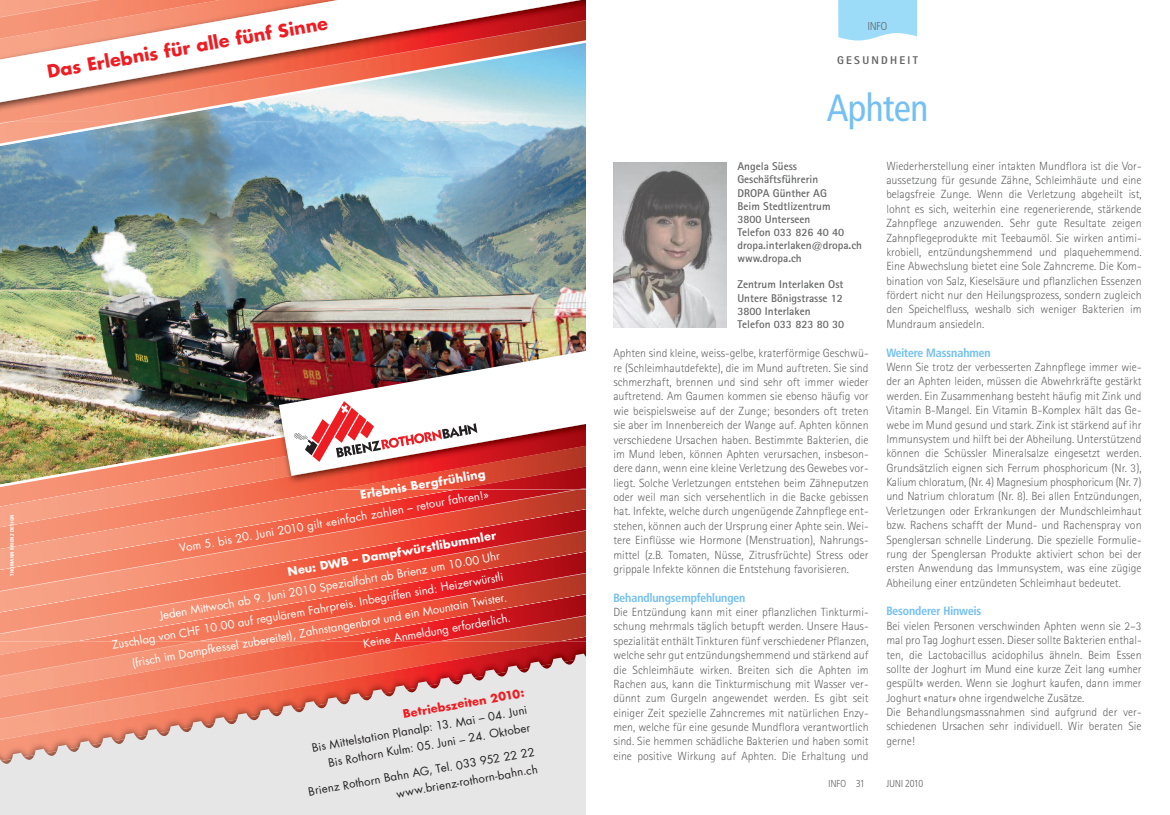
<style>
.page{position:relative;width:1170px;height:815px;background:#fff}
.page>*{position:absolute;margin:0;border:0;box-sizing:border-box;transform-origin:0 0}
.t1{font:37.5px "Frutiger Condensed BQ";color:#75c0f2}
.t2{font:700 17.5px "Futura Std";color:#ee1d23}
.t3{font:300 11.88px/14.4px "Rotis Sans Serif";color:#646565;text-align:justify}
.t4{font:700 11.88px "Frutiger Condensed BQ";color:#75c0f2}
.t5{font:11.25px/20.9px "Futura Std";color:#fff;text-align:right}
.t6{font:700 11.25px/13.1px "Rotis Sans Serif";color:#646565}
.t7{font:11.25px/17.5px "Futura Std";color:#231f20;text-align:right}
.t8{font:700 11.25px "Futura Std";color:#fff}
.t9{font:700 11.25px "Futura Std";color:#ee1d23}
.t10{font:800 11.25px "Rotis Sans Serif";letter-spacing:.2em;color:#646565}
.t11{font:300 11.25px "Frutiger Condensed BQ";color:#646565}
.t12{font:300 10px "Frutiger Condensed BQ";letter-spacing:.01em;color:#646565}
.t13{font:900 condensed 5px "Frutiger LT Std";letter-spacing:.035em;color:#fff}
</style>
<div class="page">
<img style="left:0;top:641px;width:585px;height:9px">
<svg style="left:0;top:650px;width:585px;height:165px;background:#e7beb5"></svg>
<img style="left:0;top:150px;width:585px;height:229px">
<svg style="left:0;top:0;width:585px;height:36px"></svg>
<svg style="left:0;top:36px;width:585px;height:114px"></svg>
<img style="left:0;top:379px;width:274px;height:22px">
<img style="left:274px;top:308px;width:311px;height:73px">
<img style="left:279px;top:313px;width:306px;height:88px">
<img style="left:0;top:401px;width:585px;height:240px">
<svg style="left:838px;top:0;width:78px;height:41px;background:#a6dff8"></svg>
<img style="left:613px;top:163px;width:113px;height:165px">
<h2 class="t2" style="left:46px;top:64px;width:286px;rotate:-10deg">Das Erlebnis für alle fünf Sinne</h2>
<p class="t13" style="left:10px;top:576px;width:63px;rotate:-90deg">THOMANN BRIENZ DESIGN</p>
<p class="t8" style="left:359px;top:490px;width:128px;rotate:-10deg">Erlebnis Bergfrühling</p>
<p class="t5" style="left:178px;top:539px;width:315px;rotate:-10deg">Vom 5. bis 20. Juni 2010 gilt «einfach zahlen – retour fahren!»</p>
<p class="t8" style="left:287px;top:567px;width:213px;rotate:-10deg">Neu: DWB – Dampfwürstlibummler</p>
<p class="t5" style="left:107px;top:615px;width:399px;rotate:-10deg">Jeden Mittwoch ab 9. Juni 2010 Spezialfahrt ab Brienz um 10.00 Uhr<br>Zuschlag von CHF 10.00 auf regulärem Fahrpreis. Inbegriffen sind: Heizerwürstli (frisch im Dampfkessel zubereitet), Zahnstangenbrot und ein Mountain Twister.<br>Keine Anmeldung erforderlich.</p>
<p class="t9" style="left:402px;top:709px;width:124px;rotate:-10deg">Betriebszeiten 2010:</p>
<p class="t7" style="left:311px;top:740px;width:220px;rotate:-10deg">Bis Mittelstation Planalp: 13. Mai – 04. Juni<br>Bis Rothorn Kulm: 05. Juni – 24. Oktober</p>
<p class="t7" style="left:307px;top:784px;width:231px;rotate:-10deg">Brienz Rothorn Bahn AG, Tel. 033 952 22 22 www.brienz-rothorn-bahn.ch</p>
<p class="t11" style="left:867px;top:20px;width:21px">INFO</p>
<p class="t10" style="left:837px;top:57px;width:82px">GESUNDHEIT</p>
<h1 class="t1" style="left:827px;top:86px;width:102px">Aphten</h1>
<p class="t6" style="left:737px;top:161px;width:126px">Angela Süess<br>Geschäftsführerin<br>DROPA Günther AG<br>Beim Stedtlizentrum<br>3800 Unterseen<br>Telefon 033 826 40 40 dropa.interlaken@dropa.ch www.dropa.ch</p>
<p class="t6" style="left:737px;top:279px;width:108px">Zentrum Interlaken Ost<br>Untere Bönigstrasse 12<br>3800 Interlaken<br>Telefon 033 823 80 30</p>
<p class="t3" style="left:613px;top:347px;width:257px">Aphten sind kleine, weiss-gelbe, kraterförmige Geschwü&shy;re (Schleimhautdefekte), die im Mund auftreten. Sie sind schmerzhaft, brennen und sind sehr oft immer wieder auftretend. Am Gaumen kommen sie ebenso häufig vor wie beispielsweise auf der Zunge; besonders oft treten sie aber im Innenbereich der Wange auf. Aphten können verschiedene Ursachen haben. Bestimmte Bakterien, die im Mund leben, können Aphten verursachen, insbeson&shy;dere dann, wenn eine kleine Verletzung des Gewebes vor&shy;liegt. Solche Verletzungen entstehen beim Zähneputzen oder weil man sich versehentlich in die Backe gebissen hat. Infekte, welche durch ungenügende Zahnpflege ent&shy;stehen, können auch der Ursprung einer Aphte sein. Wei&shy;tere Einflüsse wie Hormone (Menstruation), Nahrungs&shy;mittel (z.B. Tomaten, Nüsse, Zitrusfrüchte) Stress oder grippale Infekte können die Entstehung favorisieren.</p>
<p class="t4" style="left:613px;top:591px;width:133px">Behandlungsempfehlungen</p>
<p class="t3" style="left:613px;top:606px;width:257px">Die Entzündung kann mit einer pflanzlichen Tinkturmi&shy;schung mehrmals täglich betupft werden. Unsere Haus&shy;spezialität enthält Tinkturen fünf verschiedener Pflanzen, welche sehr gut entzündungshemmend und stärkend auf die Schleimhäute wirken. Breiten sich die Aphten im Rachen aus, kann die Tinkturmischung mit Wasser ver&shy;dünnt zum Gurgeln angewendet werden. Es gibt seit einiger Zeit spezielle Zahncremes mit natürlichen Enzy&shy;men, welche für eine gesunde Mundflora verantwortlich sind. Sie hemmen schädliche Bakterien und haben somit eine positive Wirkung auf Aphten. Die Erhaltung und</p>
<p class="t3" style="left:886px;top:160px;width:257px">Wiederherstellung einer intakten Mundflora ist die Vor&shy;aussetzung für gesunde Zähne, Schleimhäute und eine belagsfreie Zunge. Wenn die Verletzung abgeheilt ist, lohnt es sich, weiterhin eine regenerierende, stärkende Zahnpflege anzuwenden. Sehr gute Resultate zeigen Zahnpflegeprodukte mit Teebaumöl. Sie wirken antimi&shy;krobiell, entzündungshemmend und plaquehemmend.<br>Eine Abwechslung bietet eine Sole Zahncreme. Die Kom&shy;bination von Salz, Kieselsäure und pflanzlichen Essenzen fördert nicht nur den Heilungsprozess, sondern zugleich den Speichelfluss, weshalb sich weniger Bakterien im Mundraum ansiedeln.</p>
<p class="t4" style="left:886px;top:346px;width:106px">Weitere Massnahmen</p>
<p class="t3" style="left:886px;top:361px;width:257px">Wenn Sie trotz der verbesserten Zahnpflege immer wie&shy;der an Aphten leiden, müssen die Abwehrkräfte gestärkt werden. Ein Zusammenhang besteht häufig mit Zink und Vitamin B-Mangel. Ein Vitamin B-Komplex hält das Ge&shy;webe im Mund gesund und stark. Zink ist stärkend auf ihr Immunsystem und hilft bei der Abheilung. Unterstützend können die Schüssler Mineralsalze eingesetzt werden.<br>Grundsätzlich eignen sich Ferrum phosphoricum (Nr. 3), Kalium chloratum, (Nr. 4) Magnesium phosphoricum (Nr. 7) und Natrium chloratum (Nr. 8). Bei allen Entzündungen, Verletzungen oder Erkrankungen der Mundschleimhaut bzw. Rachens schafft der Mund- und Rachenspray von Spenglersan schnelle Linderung. Die spezielle Formulie&shy;rung der Spenglersan Produkte aktiviert schon bei der ersten Anwendung das Immunsystem, was eine zügige Abheilung einer entzündeten Schleimhaut bedeutet.</p>
<p class="t4" style="left:886px;top:604px;width:96px">Besonderer Hinweis</p>
<p class="t3" style="left:886px;top:620px;width:257px;text-align:left">Bei vielen Personen verschwinden Aphten wenn sie 2–3 mal pro Tag Joghurt essen. Dieser sollte Bakterien enthal&shy;ten, die Lactobacillus acidophilus ähneln. Beim Essen sollte der Joghurt im Mund eine kurze Zeit lang «umher gespült» werden. Wenn sie Joghurt kaufen, dann immer Joghurt «natur» ohne irgendwelche Zusätze.<br>Die Behandlungsmassnahmen sind aufgrund der ver&shy;schiedenen Ursachen sehr individuell. Wir beraten Sie gerne!</p>
<p class="t12" style="left:828px;top:778px;width:38px">INFO 31</p>
<p class="t12" style="left:886px;top:778px;width:38px">JUNI 2010</p>
</div>
